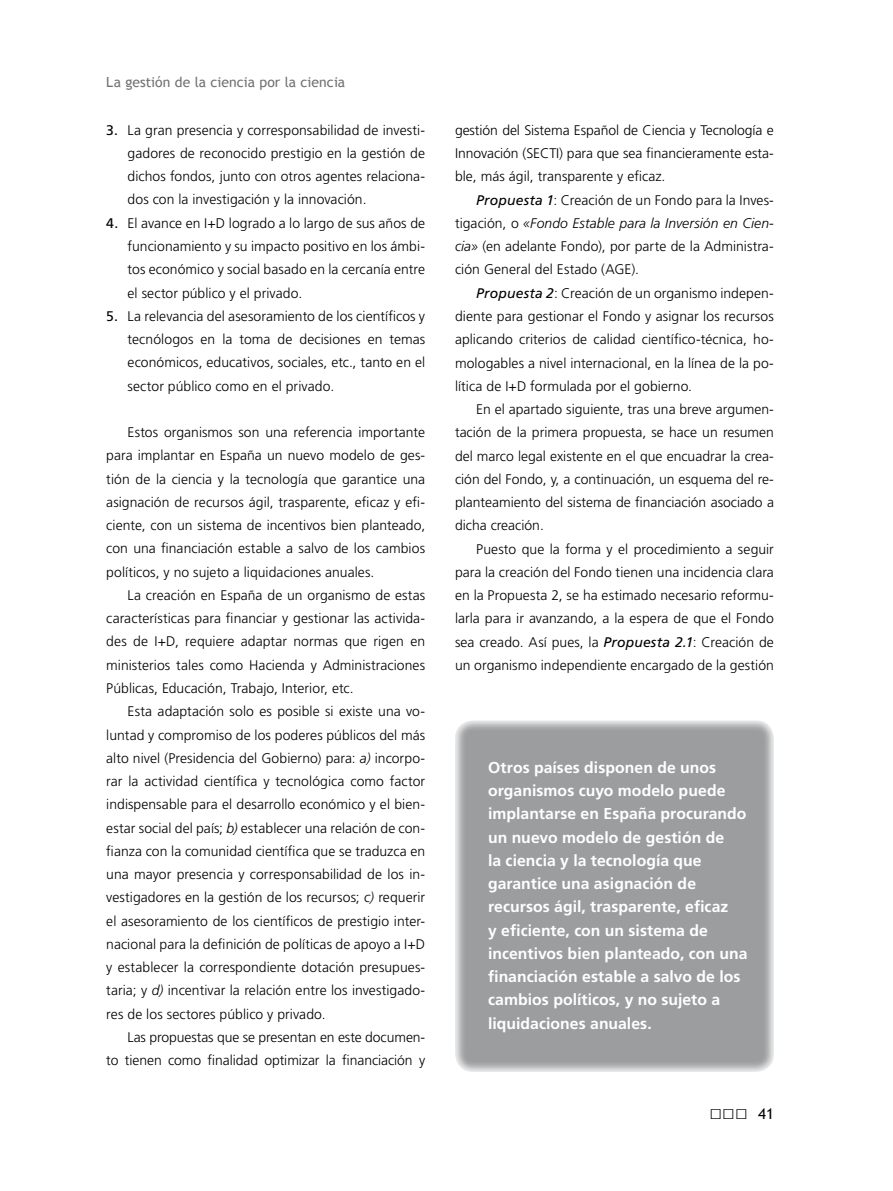
<style>
.page{position:relative;width:893px;height:1191px;background:#fff}
.page>*{position:absolute;margin:0;border:0;box-sizing:border-box;transform-origin:0 0}
.t1{font:21px "Trebuchet MS";color:#000}
.t2{font:700 15.75px/23.2px "Frutiger";letter-spacing:.005em;color:#fff}
.t3{font:300 13.95px/23.2px "Frutiger";letter-spacing:.005em;color:#000;text-align:justify}
.t4{font:13.95px "Trebuchet MS";letter-spacing:.005em;color:#707173}
.s1{font-weight:400}
.s2{font-style:italic}
.s3{font-weight:400;font-style:italic}
.s4{font-size:15px}
</style>
<div class="page">
<img style="left:455px;top:720px;width:319px;height:351px">
<p class="t4" style="left:106px;top:74px;width:240px">La gestión de la ciencia por la ciencia</p>
<p class="t3" style="left:128px;top:118px;width:299px;text-indent:-21px"><span class="s1">3.</span> La gran presencia y corresponsabilidad de investi&shy;gadores de reconocido prestigio en la gestión de dichos fondos, junto con otros agentes relaciona&shy;dos con la investigación y la innovación.</p>
<p class="t3" style="left:128px;top:211px;width:299px;text-indent:-21px"><span class="s1">4.</span> El avance en I+D logrado a lo largo de sus años de funcionamiento y su impacto positivo en los ámbi&shy;tos económico y social basado en la cercanía entre el sector público y el privado.</p>
<p class="t3" style="left:128px;top:304px;width:299px;text-indent:-21px"><span class="s1">5.</span> La relevancia del asesoramiento de los científicos y tecnólogos en la toma de decisiones en temas económicos, educativos, sociales, etc., tanto en el sector público como en el privado.</p>
<p class="t3" style="left:106px;top:421px;width:320px;text-indent:21px">Estos organismos son una referencia importante para implantar en España un nuevo modelo de ges&shy;tión de la ciencia y la tecnología que garantice una asignación de recursos ágil, trasparente, eficaz y efi&shy;ciente, con un sistema de incentivos bien planteado, con una financiación estable a salvo de los cambios políticos, y no sujeto a liquidaciones anuales.</p>
<p class="t3" style="left:106px;top:583px;width:320px;text-indent:21px">La creación en España de un organismo de estas características para financiar y gestionar las activida&shy;des de I+D, requiere adaptar normas que rigen en ministerios tales como Hacienda y Administraciones Públicas, Educación, Trabajo, Interior, etc.</p>
<p class="t3" style="left:106px;top:700px;width:320px;text-indent:21px">Esta adaptación solo es posible si existe una vo&shy;luntad y compromiso de los poderes públicos del más alto nivel (Presidencia del Gobierno) para: <span class="s2">a)</span> incorpo&shy;rar la actividad científica y tecnológica como factor indispensable para el desarrollo económico y el bien&shy;estar social del país; <span class="s2">b)</span> establecer una relación de con&shy;fianza con la comunidad científica que se traduzca en una mayor presencia y corresponsabilidad de los in&shy;vestigadores en la gestión de los recursos; <span class="s2">c)</span> requerir el asesoramiento de los científicos de prestigio inter&shy;nacional para la definición de políticas de apoyo a I+D y establecer la correspondiente dotación presupues&shy;taria; y <span class="s2">d)</span> incentivar la relación entre los investigado&shy;res de los sectores público y privado.</p>
<p class="t3" style="left:106px;top:1025px;width:320px;text-align:right">Las propuestas que se presentan en este documen-<br>to tienen como finalidad optimizar la financiación y</p>
<p class="t3" style="left:455px;top:118px;width:320px">gestión del Sistema Español de Ciencia y Tecnología e Innovación (SECTI) para que sea financieramente esta&shy;ble, más ágil, transparente y eficaz.</p>
<p class="t3" style="left:455px;top:188px;width:320px;text-indent:21px"><span class="s3">Propuesta 1</span>: Creación de un Fondo para la Inves&shy;tigación, o <span class="s2">«Fondo Estable para la Inversión en Cien&shy;cia»</span> (en adelante Fondo), por parte de la Administra&shy;ción General del Estado (AGE).</p>
<p class="t3" style="left:455px;top:281px;width:320px;text-indent:21px"><span class="s3">Propuesta 2</span>: Creación de un organismo indepen&shy;diente para gestionar el Fondo y asignar los recursos aplicando criterios de calidad científico-técnica, ho&shy;mologables a nivel internacional, en la línea de la po&shy;lítica de I+D formulada por el gobierno.</p>
<p class="t3" style="left:455px;top:398px;width:320px;text-indent:21px">En el apartado siguiente, tras una breve argumen&shy;tación de la primera propuesta, se hace un resumen del marco legal existente en el que encuadrar la crea&shy;ción del Fondo, y, a continuación, un esquema del re&shy;planteamiento del sistema de financiación asociado a dicha creación.</p>
<p class="t3" style="left:455px;top:537px;width:320px;text-indent:21px">Puesto que la forma y el procedimiento a seguir para la creación del Fondo tienen una incidencia clara en la Propuesta 2, se ha estimado necesario reformu&shy;larla para ir avanzando, a la espera de que el Fondo sea creado. Así pues, la <span class="s3">Propuesta 2.1</span>: Creación de un organismo independiente encargado de la gestión</p>
<p class="t2" style="left:488px;top:755px;width:261px">Otros países disponen de unos organismos cuyo modelo puede implantarse en España procurando un nuevo modelo de gestión de<br>la ciencia y la tecnología que garantice una asignación de recursos ágil, trasparente, eficaz<br>y eficiente, con un sistema de incentivos bien planteado, con una financiación estable a salvo de los cambios políticos, y no sujeto a liquidaciones anuales.</p>
<h1 class="t1" style="left:710px;top:1098px;width:66px">□□□ <span class="s4">41</span></h1>
</div>
